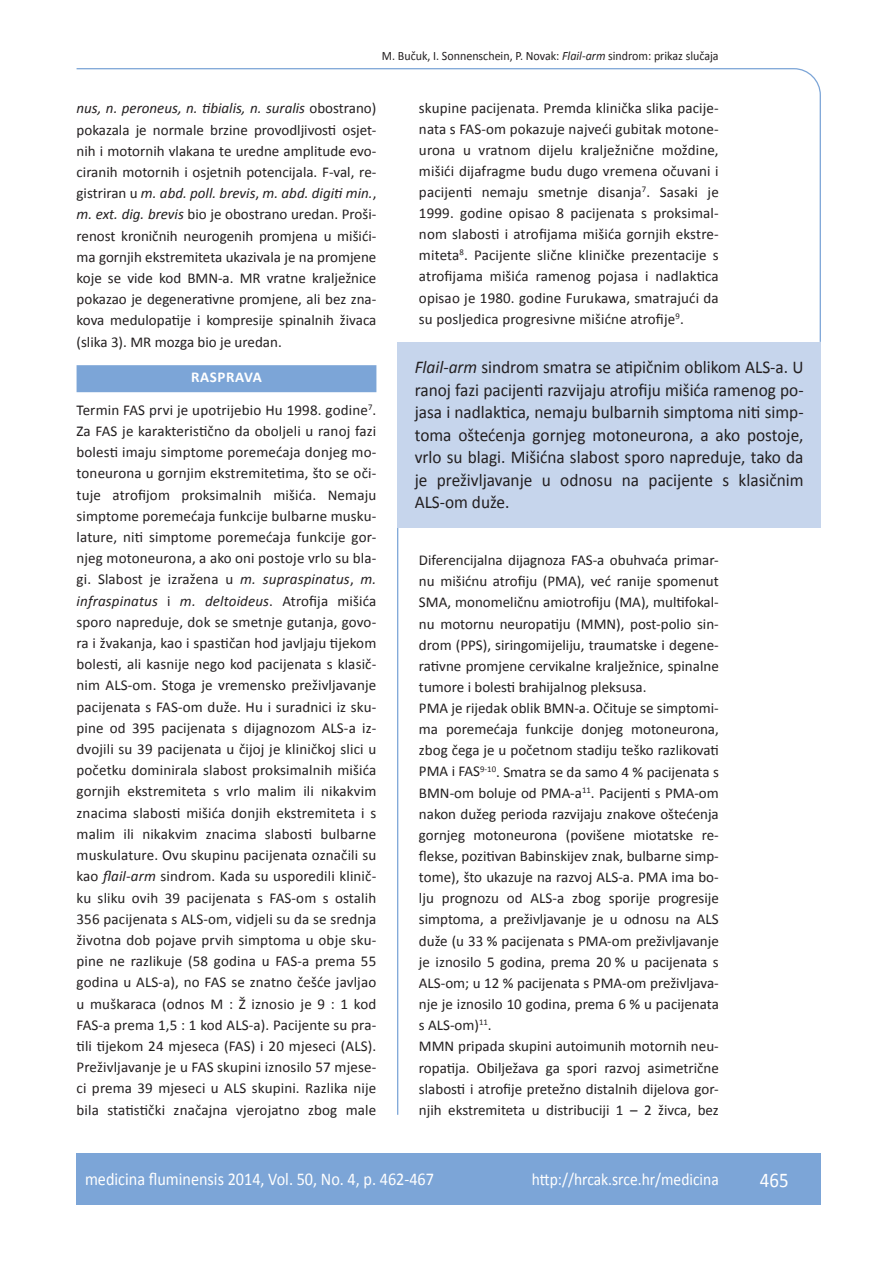
<style>
.page{position:relative;width:889px;height:1268px;background:#fff}
.page>*{position:absolute;margin:0;border:0;box-sizing:border-box;transform-origin:0 0}
.t1{font:21px "Calibri";color:#fff;scale:.9 1}
.t2{font:18px/22.5px "Calibri";color:#231f20;text-align:justify;scale:.96 1}
.t3{font:18px "Calibri";color:#fff;scale:.9 1}
.t4{font:17.25px "Calibri";color:#fff;scale:.9 1}
.t5{font:15px/21.1px "Calibri";color:#231f20;text-align:justify}
.t6{font:12.75px "Calibri";color:#231f20;scale:.94 1}
.s1{font-style:italic}
.s2{font-weight:700;color:#fff}
</style>
<div class="page">
<svg style="left:76px;top:68px;width:745px;height:275px"></svg>
<hr style="left:397px;top:526px;width:1px;height:588px;background:#7ca5d7">
<div style="left:77px;top:1152px;width:744px;height:51px;background:#7ca5d7"></div>
<div style="left:77px;top:365px;width:299px;height:27px;background:#7ca5d7"></div>
<div style="left:398px;top:342px;width:422px;height:186px;background:#c6d5ec"></div>
<p class="t6" style="left:382px;top:47px;width:360px">M. Bučuk, I. Sonnenschein, P. Novak: <span class="s1">Flail-arm</span> sindrom: prikaz slučaja</p>
<p class="t5" style="left:77px;top:97px;width:301px"><span class="s1">nus, n. peroneus, n. tibialis, n. suralis</span> obostrano) pokazala je normale brzine provodljivosti osjet&shy;nih i motornih vlakana te uredne amplitude evo&shy;ciranih motornih i osjetnih potencijala. F-val, re&shy;gistriran u <span class="s1">m. abd. poll. brevis</span>, <span class="s1">m. abd. digiti min.</span>, <span class="s1">m. ext. dig. brevis</span> bio je obostrano uredan. Proši&shy;renost kroničnih neurogenih promjena u mišići&shy;ma gornjih ekstremiteta ukazivala je na promjene koje se vide kod BMN-a. MR vratne kralježnice pokazao je degenerativne promjene, ali bez zna&shy;kova medulopatije i kompresije spinalnih živaca (slika 3). MR mozga bio je uredan.</p>
<p class="t5" style="left:77px;top:360px;width:301px;line-height:32.2px;text-align:center"><span class="s2">RASPRAVA<br></span>Termin FAS prvi je upotrijebio Hu 1998. godine<sup>7</sup>.</p>
<p class="t5" style="left:77px;top:419px;width:301px">Za FAS je karakteristično da oboljeli u ranoj fazi bolesti imaju simptome poremećaja donjeg mo&shy;toneurona u gornjim ekstremitetima, što se oči&shy;tuje atrofijom proksimalnih mišića. Nemaju simptome poremećaja funkcije bulbarne musku&shy;lature, niti simptome poremećaja funkcije gor&shy;njeg motoneurona, a ako oni postoje vrlo su bla&shy;gi. Slabost je izražena u <span class="s1">m. supraspinatus</span>, <span class="s1">m. infraspinatus</span> i <span class="s1">m. deltoideus</span>. Atrofija mišića sporo napreduje, dok se smetnje gutanja, govo&shy;ra i žvakanja, kao i spastičan hod javljaju tijekom bolesti, ali kasnije nego kod pacijenata s klasič&shy;nim ALS-om. Stoga je vremensko preživljavanje pacijenata s FAS-om duže. Hu i suradnici iz sku&shy;pine od 395 pacijenata s dijagnozom ALS-a iz&shy;dvojili su 39 pacijenata u čijoj je kliničkoj slici u početku dominirala slabost proksimalnih mišića gornjih ekstremiteta s vrlo malim ili nikakvim znacima slabosti mišića donjih ekstremiteta i s malim ili nikakvim znacima slabosti bulbarne muskulature. Ovu skupinu pacijenata označili su kao <span class="s1">flail-arm</span> sindrom. Kada su usporedili klinič&shy;ku sliku ovih 39 pacijenata s FAS-om s ostalih 356 pacijenata s ALS-om, vidjeli su da se srednja životna dob pojave prvih simptoma u obje sku&shy;pine ne razlikuje (58 godina u FAS-a prema 55 godina u ALS-a), no FAS se znatno češće javljao u muškaraca (odnos M : Ž iznosio je 9 : 1 kod FAS-a prema 1,5 : 1 kod ALS-a). Pacijente su pra&shy;tili tijekom 24 mjeseca (FAS) i 20 mjeseci (ALS).<br>Preživljavanje je u FAS skupini iznosilo 57 mjese&shy;ci prema 39 mjeseci u ALS skupini. Razlika nije bila statistički značajna vjerojatno zbog male</p>
<p class="t5" style="left:419px;top:97px;width:301px">skupine pacijenata. Premda klinička slika pacije&shy;nata s FAS-om pokazuje najveći gubitak motone&shy;urona u vratnom dijelu kralježnične moždine, mišići dijafragme budu dugo vremena očuvani i pacijenti nemaju smetnje disanja<sup>7</sup>. Sasaki je 1999. godine opisao 8 pacijenata s proksimal&shy;nom slabosti i atrofijama mišića gornjih ekstre&shy;miteta<sup>8</sup>. Pacijente slične kliničke prezentacije s atrofijama mišića ramenog pojasa i nadlaktica opisao je 1980. godine Furukawa, smatrajući da su posljedica progresivne mišićne atrofije<sup>9</sup>.</p>
<p class="t2" style="left:415px;top:355px;width:407px"><span class="s1">Flail-arm</span> sindrom smatra se atipičnim oblikom ALS-a. U ranoj fazi pacijenti razvijaju atrofiju mišića ramenog po&shy;jasa i nadlaktica, nemaju bulbarnih simptoma niti simp&shy;toma oštećenja gornjeg motoneurona, a ako postoje, vrlo su blagi. Mišićna slabost sporo napreduje, tako da je preživljavanje u odnosu na pacijente s klasičnim ALS-om duže.</p>
<p class="t5" style="left:419px;top:548px;width:301px;text-align:left">Diferencijalna dijagnoza FAS-a obuhvaća primar&shy;nu mišićnu atrofiju (PMA), već ranije spomenut SMA, monomeličnu amiotrofiju (MA), multifokal&shy;nu motornu neuropatiju (MMN), post-polio sin&shy;drom (PPS), siringomijeliju, traumatske i degene&shy;rativne promjene cervikalne kralježnice, spinalne tumore i bolesti brahijalnog pleksusa.<br>PMA je rijedak oblik BMN-a. Očituje se simptomi&shy;ma poremećaja funkcije donjeg motoneurona, zbog čega je u početnom stadiju teško razlikovati PMA i FAS<sup>9-10</sup>. Smatra se da samo 4 % pacijenata s BMN-om boluje od PMA-a<sup>11</sup>. Pacijenti s PMA-om nakon dužeg perioda razvijaju znakove oštećenja gornjeg motoneurona (povišene miotatske re&shy;flekse, pozitivan Babinskijev znak, bulbarne simp&shy;tome), što ukazuje na razvoj ALS-a. PMA ima bo&shy;lju prognozu od ALS-a zbog sporije progresije simptoma, a preživljavanje je u odnosu na ALS duže (u 33 % pacijenata s PMA-om preživljavanje je iznosilo 5 godina, prema 20 % u pacijenata s ALS-om; u 12 % pacijenata s PMA-om preživljava&shy;nje je iznosilo 10 godina, prema 6 % u pacijenata s ALS-om)<sup>11</sup>.<br>MMN pripada skupini autoimunih motornih neu&shy;ropatija. Obilježava ga spori razvoj asimetrične slabosti i atrofije pretežno distalnih dijelova gor&shy;njih ekstremiteta u distribuciji 1 – 2 živca, bez</p>
<p class="t3" style="left:85px;top:1167px;width:389px">medicina fluminensis 2014, Vol. 50, No. 4, p. 462-467</p>
<p class="t4" style="left:532px;top:1168px;width:209px">http://hrcak.srce.hr/medicina</p>
<h1 class="t1" style="left:760px;top:1166px;width:33px">465</h1>
</div>
